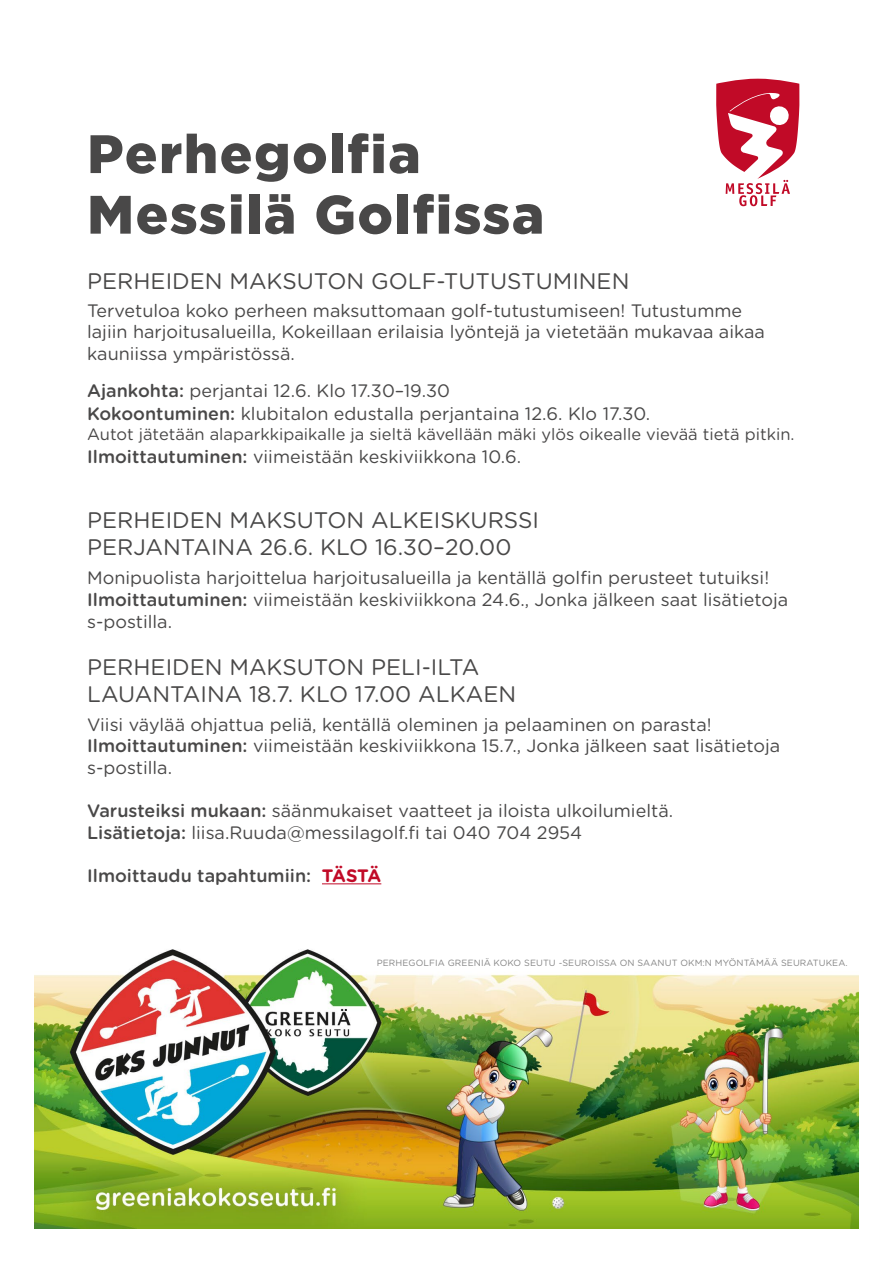
<style>
.page{position:relative;width:893px;height:1263px;background:#fff}
.page>*{position:absolute;margin:0;border:0;box-sizing:border-box;transform-origin:0 0}
.t1{font:900 54px/60.6px "Gotham";letter-spacing:.03em;color:#494848}
.t2{font:22.5px/27px "Gotham Rounded";color:#494848}
.t3{font:18px/21.6px "Gotham Rounded";color:#494848}
.t4{font:500 18px "Gotham Rounded";color:#494848}
.t5{font:16.5px "Gotham Rounded";color:#494848}
.t6{font:9px "Gotham Rounded";letter-spacing:.01em;color:#858585}
.s1{font-weight:500}
.s2{font-weight:700;color:#c10a27}
</style>
<div class="page">
<img style="left:34px;top:949px;width:825px;height:280px">
<hr style="left:322px;top:883px;width:59px;height:1px;background:#c10a27">
<svg style="left:716px;top:79px;width:84px;height:127px"></svg>
<h1 class="t1" style="left:87px;top:122px;width:459px">Perhegolfia<br>Messilä Golfissa</h1>
<p class="t2" style="left:87px;top:267px;width:544px">PERHEIDEN MAKSUTON GOLF-TUTUSTUMINEN</p>
<p class="t3" style="left:87px;top:299px;width:679px">Tervetuloa koko perheen maksuttomaan golf-tutustumiseen! Tutustumme lajiin harjoitusalueilla, Kokeillaan erilaisia lyöntejä ja vietetään mukavaa aikaa kauniissa ympäristössä.</p>
<p class="t3" style="left:87px;top:378px;width:565px;line-height:23.1px"><span class="s1">Ajankohta:</span> perjantai 12.6. Klo 17.30–19.30<br><span class="s1">Kokoontuminen:</span> klubitalon edustalla perjantaina 12.6. Klo 17.30.</p>
<p class="t5" style="left:87px;top:422px;width:709px">Autot jätetään alaparkkipaikalle ja sieltä kävellään mäki ylös oikealle vievää tietä pitkin.</p>
<p class="t3" style="left:87px;top:445px;width:436px"><span class="s1">Ilmoittautuminen:</span> viimeistään keskiviikkona 10.6.</p>
<p class="t2" style="left:87px;top:506px;width:453px">PERHEIDEN MAKSUTON ALKEISKURSSI<br>PERJANTAINA 26.6. KLO 16.30–20.00</p>
<p class="t3" style="left:87px;top:566px;width:703px">Monipuolista harjoittelua harjoitusalueilla ja kentällä golfin perusteet tutuiksi!<br><span class="s1">Ilmoittautuminen:</span> viimeistään keskiviikkona 24.6., Jonka jälkeen saat lisätietoja s-postilla.</p>
<p class="t2" style="left:87px;top:652px;width:431px">PERHEIDEN MAKSUTON PELI-ILTA<br>LAUANTAINA 18.7. KLO 17.00 ALKAEN</p>
<p class="t3" style="left:87px;top:713px;width:695px">Viisi väylää ohjattua peliä, kentällä oleminen ja pelaaminen on parasta!<br><span class="s1">Ilmoittautuminen:</span> viimeistään keskiviikkona 15.7., Jonka jälkeen saat lisätietoja s-postilla.</p>
<p class="t3" style="left:87px;top:799px;width:588px"><span class="s1">Varusteiksi mukaan:</span> säänmukaiset vaatteet ja iloista ulkoilumieltä.<br><span class="s1">Lisätietoja:</span> liisa.Ruuda@messilagolf.fi tai 040 704 2954</p>
<p class="t4" style="left:87px;top:863px;width:296px">Ilmoittaudu tapahtumiin: <span class="s2">TÄSTÄ</span></p>
<p class="t6" style="left:377px;top:956px;width:472px">PERHEGOLFIA GREENIÄ KOKO SEUTU -SEUROISSA ON SAANUT OKM:N MYÖNTÄMÄÄ SEURATUKEA.</p>
</div>
